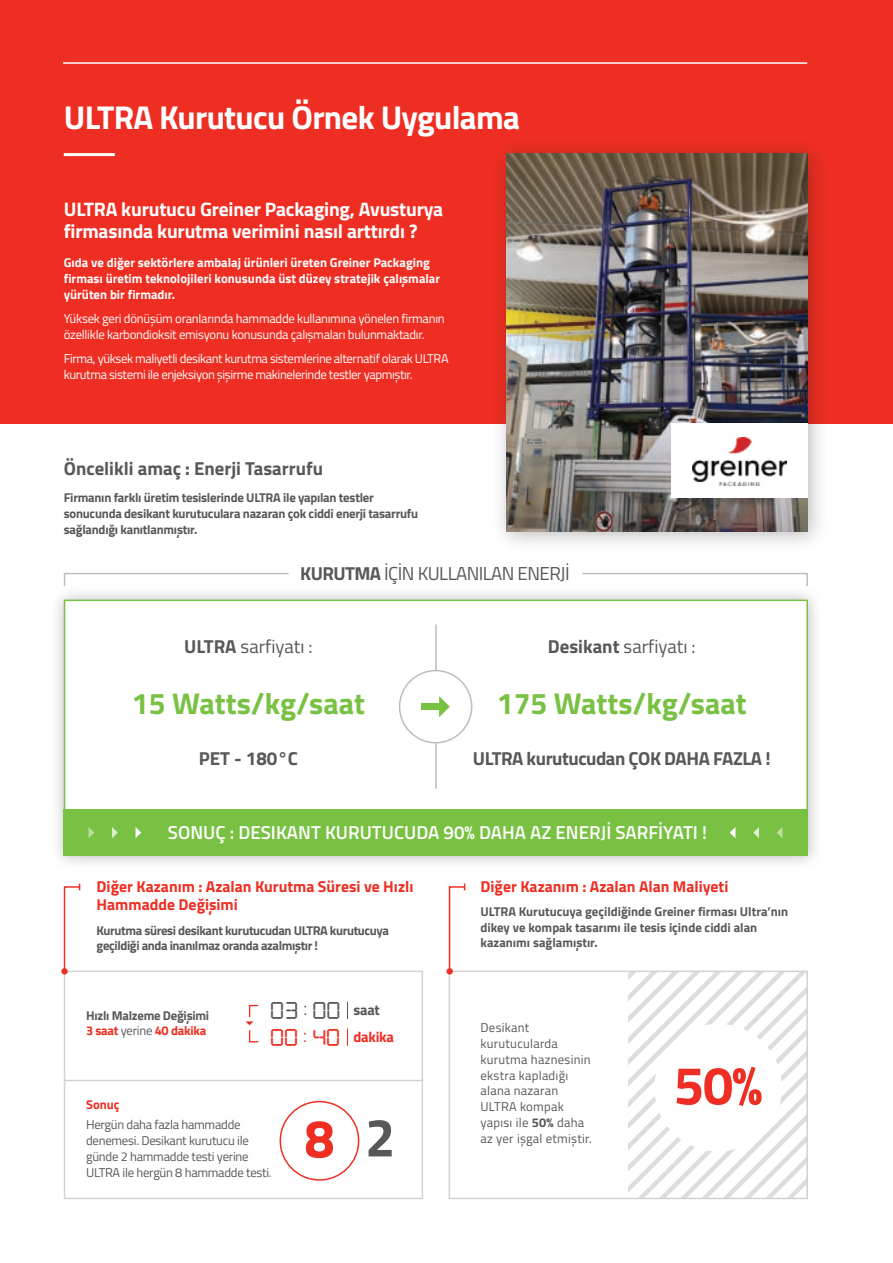
<style>
.page{position:relative;width:893px;height:1263px;background:#fff}
.page>*{position:absolute;margin:0;border:0;box-sizing:border-box;transform-origin:0 0}
.t1{font:700 54px "Titillium Web";color:#ee2e22}
.t2{font:700 33px "Titillium Web";letter-spacing:-.02em;color:#fff}
.t3{font:700 30px "Titillium Web";color:#79c142}
.t4{font:700 24.6px "Date Stamp Alt";color:#57585a}
.t5{font:700 19.5px/22.5px "Titillium Web";letter-spacing:-.01em;color:#fff}
.t6{font:600 18.75px "Titillium Web";color:#fff}
.t7{font:700 18.75px "Titillium Web";color:#57585a}
.t8{font:18.75px "Titillium Web";color:#57585a}
.t9{font:700 18.75px "Titillium Web";letter-spacing:-.025em;color:#57585a}
.t10{font:18.75px "Titillium Web";letter-spacing:-.03em;color:#57585a}
.t11{font:700 15.75px/18.8px "Titillium Web";color:#ee2e22}
.t12{font:700 14.55px "Titillium Web";letter-spacing:-.02em;color:#ee2e22}
.t13{font:700 14.55px "Titillium Web";color:#57585a}
.t14{font:700 12.75px/15.8px "Titillium Web";letter-spacing:-.02em;color:#57585a}
.t15{font:12.75px/15.8px "Titillium Web";letter-spacing:-.03em;color:#fff}
.t16{font:700 12.75px/15.8px "Titillium Web";color:#fff}
.t17{font:700 12.75px/15.8px "Titillium Web";color:#57585a}
.t18{font:12.75px/15.8px "Titillium Web";letter-spacing:.01em;color:#57585a}
.t19{font:12.75px/15.8px "Titillium Web";letter-spacing:-.02em;color:#57585a}
.t20{font:700 12.75px "Titillium Web";color:#ee2e22}
.s1{font-weight:700}
.s2{color:#ee2e22}
.s3{font-weight:400}
.s4{font-family:"Date Stamp Alt";font-size:24.6px}
.s5{color:#57585a}
</style>
<div class="page">
<div style="left:49px;top:585px;width:773px;height:285px;background:#231f20;opacity:.3"></div>
<div style="left:64px;top:600px;width:744px;height:256px;background:#fff;border:2px solid #79c142"></div>
<svg style="left:628px;top:973px;width:177px;height:223px"></svg>
<div style="left:0;top:0;width:893px;height:423px;background:#ee2e22"></div>
<hr style="left:64px;top:153px;width:51px;height:3px;background:#fff">
<div style="left:490px;top:137px;width:339px;height:416px;background:#231f20;opacity:.3"></div>
<img style="left:506px;top:153px;width:302px;height:378px">
<hr style="left:63px;top:62px;width:744px;height:2px;background:#fff">
<div style="left:672px;top:423px;width:136px;height:74px;background:#fff"></div>
<img style="left:693px;top:438px;width:94px;height:48px">
<hr style="left:64px;top:1080px;width:359px;height:1px;background:#d1d2d4">
<svg style="left:347px;top:1002px;width:1px;height:17px"></svg>
<svg style="left:347px;top:1028px;width:1px;height:18px"></svg>
<div style="left:64px;top:970px;width:359px;height:229px;border:2px solid #d1d2d4"></div>
<svg style="left:246px;top:1004px;width:13px;height:39px"></svg>
<div style="left:449px;top:970px;width:359px;height:229px;border:2px solid #d1d2d4"></div>
<div style="left:654px;top:1024px;width:128px;height:127px;background:#fff;border-radius:50%"></div>
<svg style="left:63px;top:883px;width:18px;height:90px"></svg>
<div style="left:61px;top:968px;width:7px;height:6px;background:#ee2e22;border-radius:50%"></div>
<svg style="left:448px;top:883px;width:18px;height:90px"></svg>
<div style="left:446px;top:968px;width:7px;height:6px;background:#ee2e22;border-radius:50%"></div>
<div style="left:280px;top:1101px;width:79px;height:80px;border:2px solid #ee2e22;border-radius:50%"></div>
<svg style="left:581px;top:572px;width:228px;height:16px"></svg>
<div style="left:64px;top:809px;width:744px;height:47px;background:#79c142"></div>
<hr style="left:435px;top:624px;width:2px;height:165px;background:#bcbdc0">
<div style="left:400px;top:671px;width:72px;height:72px;background:#fff;border-radius:50%"></div>
<div style="left:399px;top:670px;width:73px;height:73px;border:2px solid #bcbdc0;border-radius:50%"></div>
<div style="left:421px;top:704px;width:21px;height:6px;background:#79c142"></div>
<svg style="left:439px;top:696px;width:11px;height:21px"></svg>
<svg style="left:63px;top:572px;width:227px;height:16px"></svg>
<svg style="left:777px;top:827px;width:5px;height:11px"></svg>
<svg style="left:730px;top:827px;width:5px;height:11px"></svg>
<svg style="left:753px;top:827px;width:6px;height:11px"></svg>
<svg style="left:89px;top:827px;width:5px;height:11px"></svg>
<svg style="left:136px;top:827px;width:5px;height:11px"></svg>
<svg style="left:112px;top:827px;width:6px;height:11px"></svg>
<h2 class="t2" style="left:64px;top:92px;width:458px">ULTRA Kurutucu Örnek Uygulama</h2>
<h3 class="t5" style="left:64px;top:197px;width:381px">ULTRA kurutucu Greiner Packaging, Avusturya firmasında kurutma verimini nasıl arttırdı ?</h3>
<p class="t16" style="left:64px;top:254px;width:378px">Gıda ve diğer sektörlere ambalaj ürünleri üreten Greiner Packaging firması üretim teknolojileri konusunda üst düzey stratejik çalışmalar yürüten bir firmadır.</p>
<p class="t15" style="left:64px;top:310px;width:382px">Yüksek geri dönüşüm oranlarında hammadde kullanımına yönelen firmanın özellikle karbondioksit emisyonu konusunda çalışmaları bulunmaktadır.</p>
<p class="t15" style="left:64px;top:350px;width:386px">Firma, yüksek maliyetli desikant kurutma sistemlerine alternatif olarak ULTRA kurutma sistemi ile enjeksiyon şişirme makinelerinde testler yapmıştır.</p>
<h3 class="t7" style="left:64px;top:454px;width:261px">Öncelikli amaç : Enerji Tasarrufu</h3>
<p class="t14" style="left:64px;top:489px;width:356px">Firmanın farklı üretim tesislerinde ULTRA ile yapılan testler sonucunda desikant kurutuculara nazaran çok ciddi enerji tasarrufu sağlandığı kanıtlanmıştır.</p>
<h3 class="t10" style="left:300px;top:560px;width:271px"><span class="s1">KURUTMA</span> İÇİN KULLANILAN ENERJİ</h3>
<h3 class="t8" style="left:184px;top:632px;width:130px"><span class="s1">ULTRA</span> sarfiyatı :</h3>
<h3 class="t8" style="left:548px;top:632px;width:149px"><span class="s1">Desikant</span> sarfiyatı :</h3>
<h3 class="t3" style="left:132px;top:687px;width:235px">15 Watts/kg/saat</h3>
<h3 class="t3" style="left:497px;top:687px;width:251px">175 Watts/kg/saat</h3>
<h3 class="t7" style="left:199px;top:748px;width:101px">PET - 180°C</h3>
<h3 class="t9" style="left:473px;top:744px;width:299px">ULTRA kurutucudan ÇOK DAHA FAZLA !</h3>
<h3 class="t6" style="left:168px;top:819px;width:541px">SONUÇ : DESIKANT KURUTUCUDA 90% DAHA AZ ENERJİ SARFİYATI !</h3>
<p class="t11" style="left:97px;top:876px;width:318px">Diğer Kazanım : Azalan Kurutma Süresi ve Hızlı<br>Hammadde Değişimi</p>
<p class="t14" style="left:97px;top:921px;width:294px">Kurutma süresi desikant kurutucudan ULTRA kurutucuya geçildiği anda inanılmaz oranda azalmıştır !</p>
<p class="t14" style="left:86px;top:1007px;width:125px">Hızlı Malzeme Değişimi<br><span class="s2">3 saat</span> <span class="s3">yerine</span> <span class="s2">40 dakika</span></p>
<h3 class="t4" style="left:271px;top:996px;width:70px">03:00</h3>
<p class="t13" style="left:354px;top:1002px;width:28px">saat</p>
<p class="t12" style="left:271px;top:1029px;width:124px"><span class="s4">00:40</span> dakika</p>
<p class="t20" style="left:86px;top:1098px;width:35px">Sonuç</p>
<p class="t19" style="left:86px;top:1116px;width:187px">Hergün daha fazla hammadde denemesi. Desikant kurutucu ile günde 2 hammadde testi yerine<br>ULTRA ile hergün 8 hammadde testi.</p>
<h1 class="t1" style="left:304px;top:1109px;width:92px">8 <span class="s5">2</span></h1>
<p class="t11" style="left:480px;top:876px;width:249px">Diğer Kazanım : Azalan Alan Maliyeti</p>
<p class="t17" style="left:480px;top:903px;width:309px">ULTRA Kurutucuya geçildiğinde Greiner firması Ultra’nın dikey ve kompak tasarımı ile tesis içinde ciddi alan kazanımı sağlamıştır.</p>
<p class="t18" style="left:480px;top:1019px;width:113px">Desikant kurutucularda kurutma haznesinin ekstra kapladığı alana nazaran<br>ULTRA kompak yapısı ile <span class="s1">50%</span> daha az yer işgal etmiştir.</p>
<h1 class="t1" style="left:674px;top:1056px;width:90px">50%</h1>
</div>
